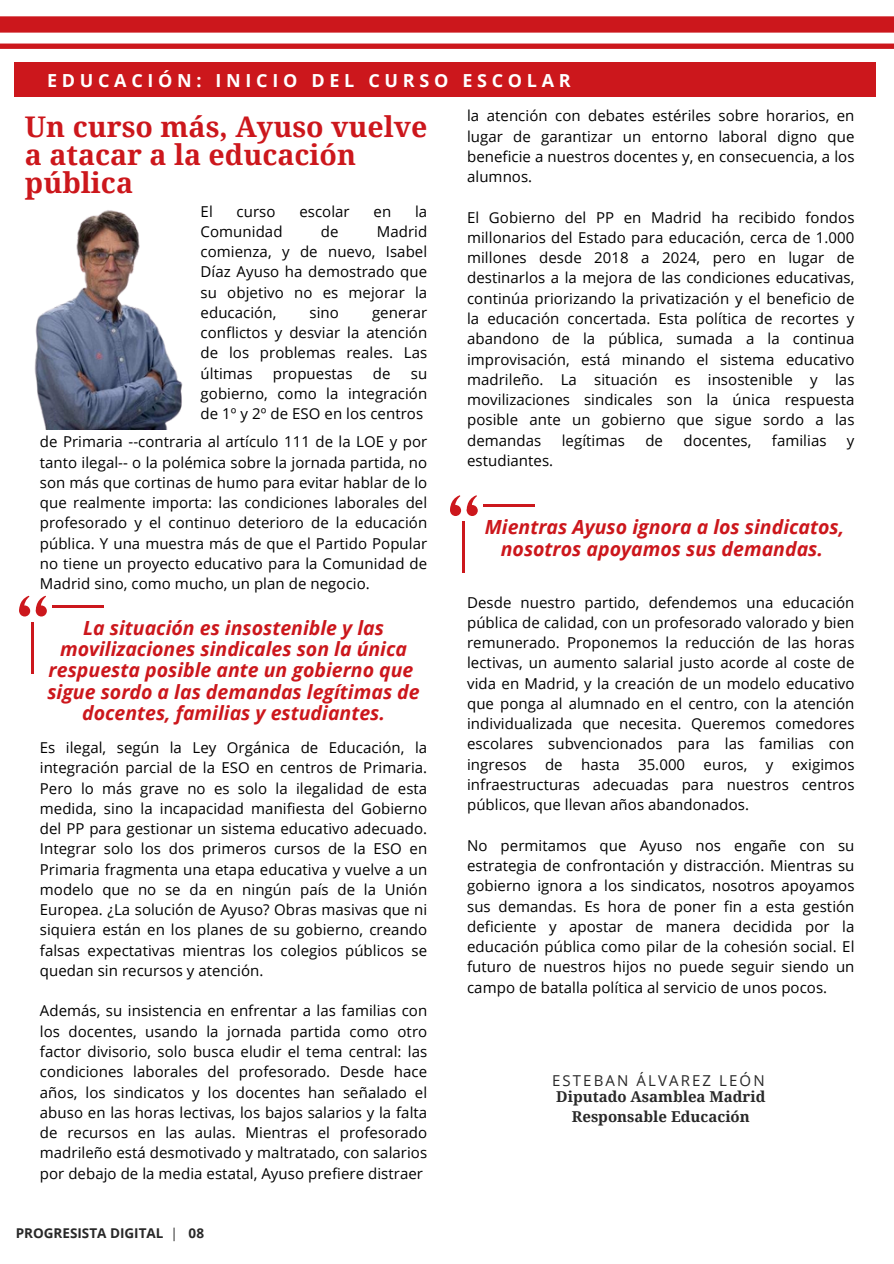
<style>
.page{position:relative;width:894px;height:1264px;background:#fff}
.page>*{position:absolute;margin:0;border:0;box-sizing:border-box;transform-origin:0 0}
.t1{font:700 28.5px/28.2px "Droid Serif";color:#cc171c}
.t2{font:italic 700 19.5px/21.3px "Open Sans";color:#cc171c;text-align:center}
.t3{font:700 18px "Open Sans";letter-spacing:.26em;color:#fff}
.t4{font:15px/20.2px "Open Sans";letter-spacing:.005em;color:#000;text-align:justify}
.t5{font:700 15px/19.2px "Droid Serif";color:#282828;text-align:center}
.t6{font:15px "Open Sans";letter-spacing:.14em;color:#282828}
.t7{font:700 13.5px "Open Sans";color:#282828}
.s1{font-weight:400}
</style>
<div class="page">
<div style="left:14px;top:62px;width:862px;height:35px;background:#cc171c"></div>
<svg style="left:0;top:16px;width:893px;height:33px"></svg>
<img style="left:34px;top:210px;width:149px;height:219px">
<div style="left:36px;top:605px;width:11px;height:11px;background:#cc171c;border-radius:50%"></div>
<div style="left:19px;top:605px;width:11px;height:11px;background:#cc171c;border-radius:50%"></div>
<svg style="left:19px;top:595px;width:27px;height:19px"></svg>
<hr style="left:32px;top:622px;width:2px;height:51px;background:#cc171c">
<hr style="left:53px;top:605px;width:51px;height:2px;background:#cc171c">
<div style="left:466px;top:505px;width:11px;height:11px;background:#cc171c;border-radius:50%"></div>
<div style="left:450px;top:505px;width:11px;height:11px;background:#cc171c;border-radius:50%"></div>
<svg style="left:450px;top:495px;width:27px;height:19px"></svg>
<hr style="left:462px;top:522px;width:3px;height:51px;background:#cc171c">
<hr style="left:483px;top:504px;width:51px;height:3px;background:#cc171c">
<h1 class="t3" style="left:47px;top:68px;width:525px">EDUCACIÓN: INICIO DEL CURSO ESCOLAR</h1>
<p class="t1" style="left:25px;top:113px;width:404px">Un curso más, Ayuso vuelve a atacar a la educación pública</p>
<p class="t4" style="left:200px;top:201px;width:14px">El</p>
<p class="t4" style="left:236px;top:201px;width:40px">curso</p>
<p class="t4" style="left:299px;top:201px;width:52px">escolar</p>
<p class="t4" style="left:373px;top:201px;width:19px">en</p>
<p class="t4" style="left:415px;top:201px;width:14px">la</p>
<p class="t4" style="left:200px;top:221px;width:83px">Comunidad</p>
<p class="t4" style="left:321px;top:221px;width:19px">de</p>
<p class="t4" style="left:200px;top:221px;width:228px;text-indent:176px">Madrid comienza, y de nuevo, Isabel Díaz Ayuso ha demostrado que su objetivo no es mejorar la educación,</p>
<p class="t4" style="left:309px;top:302px;width:31px">sino</p>
<p class="t4" style="left:200px;top:302px;width:228px;text-indent:171px">generar conflictos y desviar la atención de los problemas reales. Las últimas</p>
<p class="t4" style="left:273px;top:363px;width:81px">propuestas</p>
<p class="t4" style="left:373px;top:363px;width:19px">de</p>
<p class="t4" style="left:200px;top:363px;width:228px;text-indent:210px">su gobierno, como la integración de 1º y 2º de ESO en los centros</p>
<p class="t4" style="left:40px;top:431px;width:389px">de Primaria --contraria al artículo 111 de la LOE y por tanto ilegal-- o la polémica sobre la jornada partida, no son más que cortinas de humo para evitar hablar de lo que realmente importa: las condiciones laborales del profesorado y el continuo deterioro de la educación pública. Y una muestra más de que el Partido Popular no tiene un proyecto educativo para la Comunidad de Madrid sino, como mucho, un plan de negocio.</p>
<p class="t2" style="left:47px;top:616px;width:374px">La situación es insostenible y las movilizaciones sindicales son la única respuesta posible ante un gobierno que sigue sordo a las demandas legítimas de docentes, familias y estudiantes.</p>
<h3 class="t4" style="left:40px;top:737px;width:389px">Es ilegal, según la Ley Orgánica de Educación, la integración parcial de la ESO en centros de Primaria.<br>Pero lo más grave no es solo la ilegalidad de esta medida, sino la incapacidad manifiesta del Gobierno del PP para gestionar un sistema educativo adecuado.<br>Integrar solo los dos primeros cursos de la ESO en Primaria fragmenta una etapa educativa y vuelve a un modelo que no se da en ningún país de la Unión Europea. ¿La solución de Ayuso? Obras masivas que ni siquiera están en los planes de su gobierno, creando falsas expectativas mientras los colegios públicos se quedan sin recursos y atención.</h3>
<p class="t4" style="left:40px;top:1000px;width:389px">Además, su insistencia en enfrentar a las familias con los docentes, usando la jornada partida como otro factor divisorio, solo busca eludir el tema central: las condiciones laborales del profesorado. Desde hace años, los sindicatos y los docentes han señalado el abuso en las horas lectivas, los bajos salarios y la falta de recursos en las aulas. Mientras el profesorado madrileño está desmotivado y maltratado, con salarios por debajo de la media estatal, Ayuso prefiere distraer</p>
<h2 class="t7" style="left:16px;top:1223px;width:190px">PROGRESISTA DIGITAL <span class="s1">|</span> 08</h2>
<p class="t4" style="left:467px;top:105px;width:389px">la atención con debates estériles sobre horarios, en lugar de garantizar un entorno laboral digno que beneficie a nuestros docentes y, en consecuencia, a los alumnos.</p>
<p class="t4" style="left:467px;top:207px;width:389px">El Gobierno del PP en Madrid ha recibido fondos millonarios del Estado para educación, cerca de 1.000 millones desde 2018 a 2024, pero en lugar de destinarlos a la mejora de las condiciones educativas, continúa priorizando la privatización y el beneficio de la educación concertada. Esta política de recortes y abandono de la pública, sumada a la continua improvisación, está minando el sistema educativo madrileño. La situación es insostenible y las movilizaciones sindicales son la única respuesta posible ante un gobierno que sigue sordo a las demandas</p>
<p class="t4" style="left:561px;top:429px;width:65px">legítimas</p>
<p class="t4" style="left:645px;top:429px;width:19px">de</p>
<p class="t4" style="left:683px;top:429px;width:70px">docentes,</p>
<p class="t4" style="left:771px;top:429px;width:56px">familias</p>
<p class="t4" style="left:846px;top:429px;width:9px">y</p>
<p class="t4" style="left:467px;top:450px;width:88px">estudiantes.</p>
<h3 class="t2" style="left:484px;top:516px;width:361px">Mientras Ayuso ignora a los sindicatos, nosotros apoyamos sus demandas.</h3>
<p class="t4" style="left:467px;top:591px;width:389px">Desde nuestro partido, defendemos una educación pública de calidad, con un profesorado valorado y bien remunerado. Proponemos la reducción de las horas lectivas, un aumento salarial justo acorde al coste de vida en Madrid, y la creación de un modelo educativo que ponga al alumnado en el centro, con la atención individualizada que necesita. Queremos comedores escolares subvencionados para las familias con ingresos de hasta 35.000 euros, y exigimos infraestructuras adecuadas para nuestros centros públicos, que llevan años abandonados.</p>
<p class="t4" style="left:467px;top:834px;width:389px">No permitamos que Ayuso nos engañe con su estrategia de confrontación y distracción. Mientras su gobierno ignora a los sindicatos, nosotros apoyamos sus demandas. Es hora de poner fin a esta gestión deficiente y apostar de manera decidida por la educación pública como pilar de la cohesión social. El futuro de nuestros hijos no puede seguir siendo un campo de batalla política al servicio de unos pocos.</p>
<p class="t6" style="left:552px;top:1069px;width:214px">ESTEBAN ÁLVAREZ LEÓN</p>
<p class="t5" style="left:556px;top:1087px;width:210px">Diputado Asamblea Madrid<br>Responsable Educación</p>
</div>
